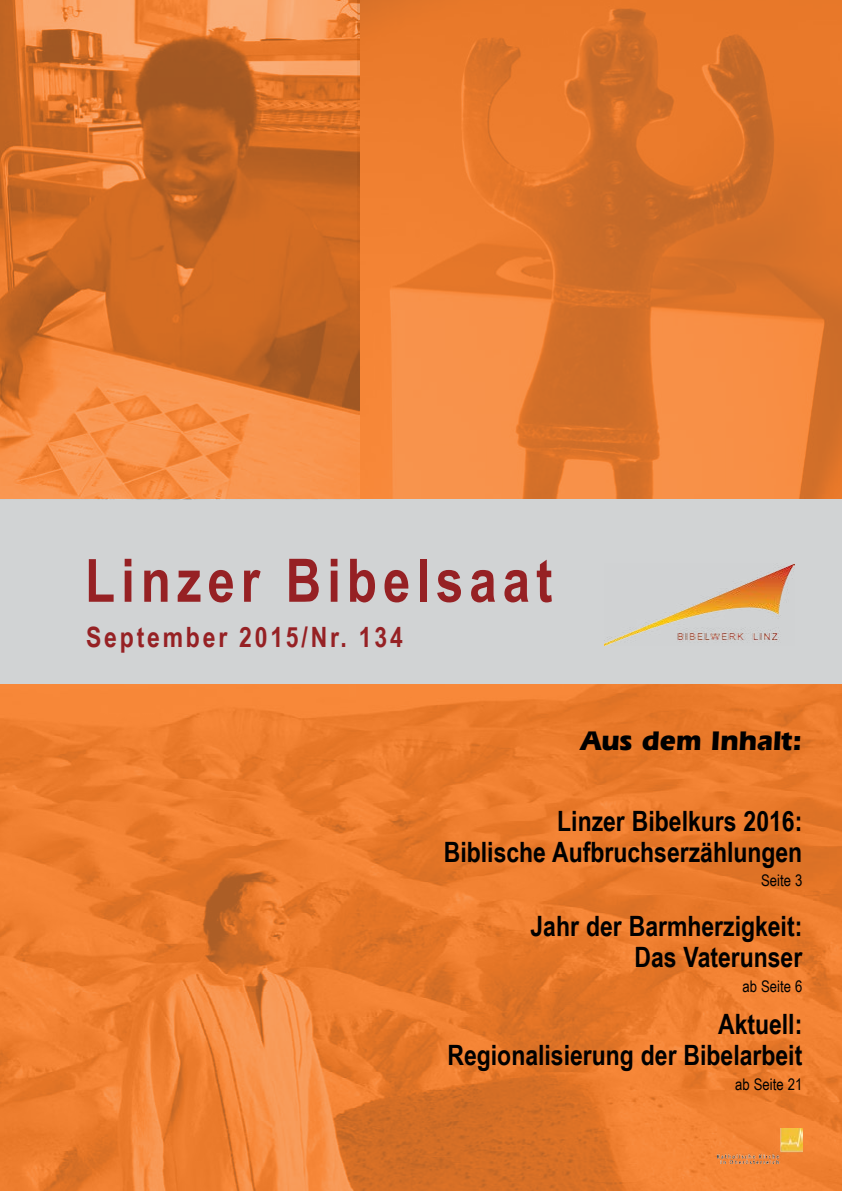
<style>
.page{position:relative;width:842px;height:1191px;background:#fff}
.page>*{position:absolute;margin:0;border:0;box-sizing:border-box;transform-origin:0 0}
.t1{font:700 60px "Arial Narrow";letter-spacing:.1em;color:#962124}
.t2{font:700 28px/31px "Arial Narrow";color:#000;text-align:right}
.t3{font:700 28px "Arial Narrow";letter-spacing:.1em;color:#962124}
.t4{font:700 28px "Eras IT Cby BT";color:#000}
.t5{font:700 22px "Arial";color:#000}
.t6{font:700 18px "Arial";color:#000}
.t7{font:16px "Arial Narrow";color:#000}
</style>
<div class="page">
<img style="left:359px;top:0;width:483px;height:499px">
<img style="left:0;top:684px;width:842px;height:507px">
<img style="left:717px;top:1128px;width:85px;height:35px">
<div style="left:0;top:499px;width:842px;height:185px;background:#d1d3d4"></div>
<img style="left:605px;top:563px;width:190px;height:83px">
<img style="left:0;top:0;width:359px;height:499px">
<h1 class="t1" style="left:85px;top:535px;width:469px">Linzer Bibelsaat</h1>
<p class="t3" style="left:86px;top:615px;width:318px">September 2015/Nr. 134</p>
<p class="t4" style="left:581px;top:723px;width:223px">Aus dem Inhalt:</p>
<p class="t2" style="left:444px;top:804px;width:360px">Linzer Bibelkurs 2016:<br>Biblische Aufbruchserzählungen</p>
<p class="t7" style="left:761px;top:869px;width:43px">Seite 3</p>
<p class="t2" style="left:530px;top:909px;width:273px">Jahr der Barmherzigkeit:<br>Das Vaterunser</p>
<p class="t7" style="left:742px;top:974px;width:61px">ab Seite 6</p>
<p class="t2" style="left:448px;top:1007px;width:356px">Aktuell:<br>Regionalisierung der Bibelarbeit</p>
<p class="t7" style="left:735px;top:1072px;width:69px">ab Seite 21</p>
<p class="t5" style="left:525px;top:1039px;width:252px">Bösewichte in der Bibel</p>
<p class="t6" style="left:716px;top:1066px;width:60px">Seite 6</p>
</div>
